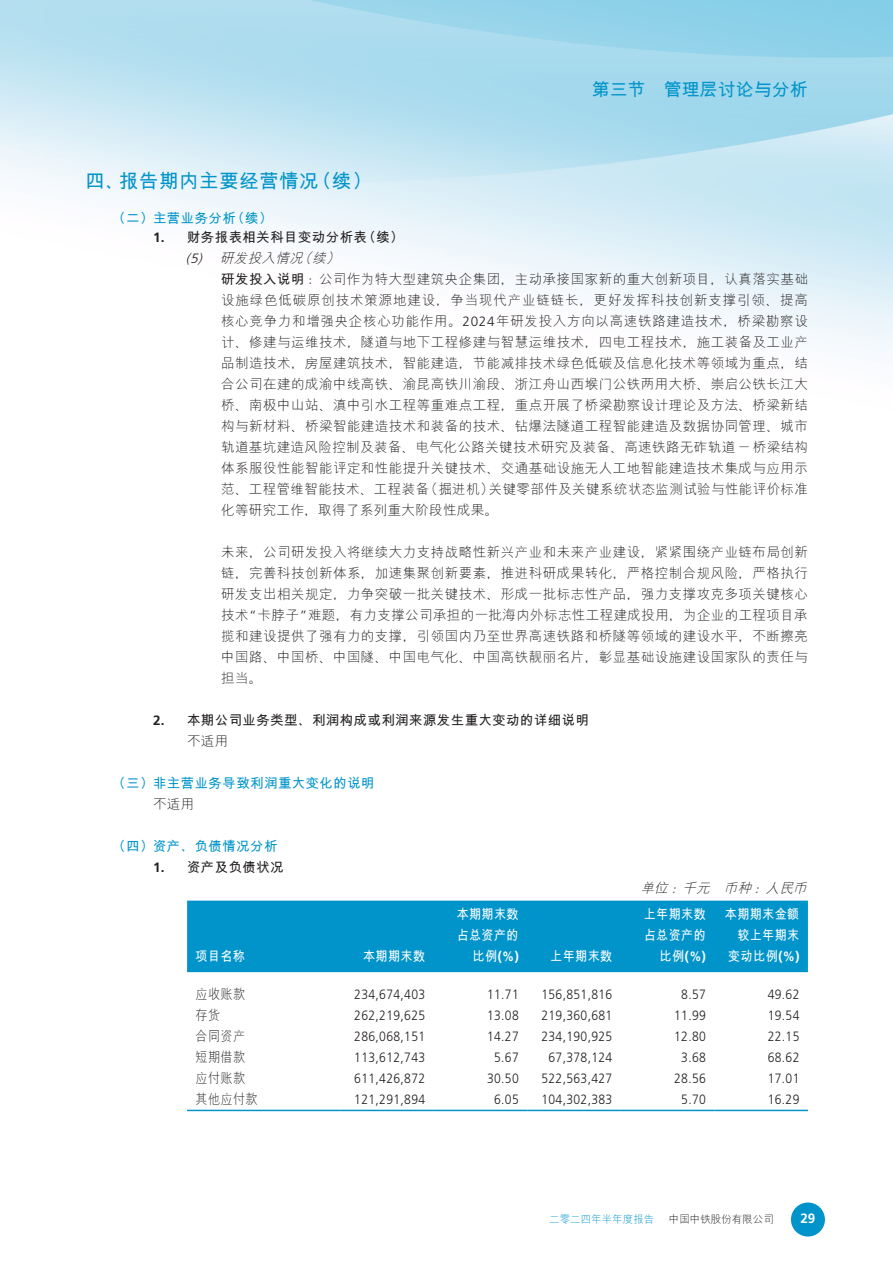
<style>
.page{position:relative;width:893px;height:1263px;background:#fff}
.page>*{position:absolute;margin:0;border:0;box-sizing:border-box;transform-origin:0 0}
.t1{font:700 19.5px "M Hei PRC";letter-spacing:.03em;color:#0094ca}
.t2{font:700 18px "M Hei PRC";color:#0094ca}
.t3{font:300 13.5px/21px "M Hei PRC";letter-spacing:.03em;color:#231f20;text-align:justify}
.t4{font:300 13.5px "Frutiger LT Std";letter-spacing:.03em;color:#231f20;scale:.9 1}
.t5{font:700 13.5px/21px "M Hei PRC";letter-spacing:.03em;color:#231f20}
.t6{font:700 13.5px/21px "M Hei PRC";letter-spacing:.03em;color:#fff;scale:.9 1}
.t7{font:700 13.5px "M Hei PRC";letter-spacing:.03em;color:#0094ca}
.t8{font:300 13.5px "M Hei PRC";letter-spacing:.03em;color:#231f20;scale:.9 1}
.t9{font:italic 300 13.5px "M Hei PRC";color:#231f20}
.t10{font:700 13.5px "Frutiger LT Std";color:#fff;scale:.9 1}
.t11{font:700 13.5px "Frutiger LT Std";color:#fff}
.t12{font:300 10.5px "M Hei PRC";color:#0094ca}
.t13{font:300 10.5px "M Hei PRC";color:#231f20}
.s1{font-family:"Frutiger LT Std"}
.s2{font-family:"Frutiger LT Std";font-weight:300;font-style:italic}
.s3{font-weight:300;font-style:italic}
.s4{font-weight:700}
.s5{font-weight:300}
.s6{font-family:"M Hei PRC"}
</style>
<div class="page">
<img style="left:0;top:0;width:893px;height:1237px">
<div style="left:791px;top:1202px;width:34px;height:34px;background:#0094ca;border-radius:50%"></div>
<div style="left:187px;top:901px;width:621px;height:71px;background:#0094ca"></div>
<hr style="left:187px;top:1110px;width:153px;height:1px;background:#0094ca">
<hr style="left:340px;top:1110px;width:94px;height:1px;background:#0094ca">
<hr style="left:434px;top:1110px;width:93px;height:1px;background:#0094ca">
<hr style="left:527px;top:1110px;width:94px;height:1px;background:#0094ca">
<hr style="left:621px;top:1110px;width:93px;height:1px;background:#0094ca">
<hr style="left:714px;top:1110px;width:94px;height:1px;background:#0094ca">
<h2 class="t2" style="left:592px;top:80px;width:217px">第三节 管理层讨论与分析</h2>
<h1 class="t1" style="left:85px;top:171px;width:288px">四、报告期内主要经营情况（续）</h1>
<p class="t7" style="left:112px;top:212px;width:162px">（二）主营业务分析（续）</p>
<p class="t5" style="left:186px;top:226px;width:219px;text-indent:-33px"><span class="s1">1.</span> 财务报表相关科目变动分析表（续）<span class="s2">(5)</span> <span class="s3">研发投入情况（续）</span></p>
<p class="t3" style="left:221px;top:268px;width:588px"><span class="s4">研发投入说明</span>：公司作为特大型建筑央企集团，主动承接国家新的重大创新项目，认真落实基础设施绿色低碳原创技术策源地建设，争当现代产业链链长，更好发挥科技创新支撑引领、提高核心竞争力和增强央企核心功能作用。<span class="s1">2024</span>年研发投入方向以高速铁路建造技术，桥梁勘察设计、修建与运维技术，隧道与地下工程修建与智慧运维技术，四电工程技术，施工装备及工业产品制造技术，房屋建筑技术，智能建造，节能减排技术绿色低碳及信息化技术等领域为重点，结合公司在建的成渝中线高铁、渝昆高铁川渝段、浙江舟山西堠门公铁两用大桥、崇启公铁长江大桥、南极中山站、滇中引水工程等重难点工程，重点开展了桥梁勘察设计理论及方法、桥梁新结构与新材料、桥梁智能建造技术和装备的技术、钻爆法隧道工程智能建造及数据协同管理、城市轨道基坑建造风险控制及装备、电气化公路关键技术研究及装备、高速铁路无砟轨道－桥梁结构体系服役性能智能评定和性能提升关键技术、交通基础设施无人工地智能建造技术集成与应用示范、工程管维智能技术、工程装备（掘进机）关键零部件及关键系统状态监测试验与性能评价标准化等研究工作，取得了系列重大阶段性成果。</p>
<p class="t3" style="left:221px;top:541px;width:588px">未来，公司研发投入将继续大力支持战略性新兴产业和未来产业建设，紧紧围绕产业链布局创新链，完善科技创新体系，加速集聚创新要素，推进科研成果转化，严格控制合规风险，严格执行研发支出相关规定，力争突破一批关键技术、形成一批标志性产品，强力支撑攻克多项关键核心技术<span class="s1">“</span>卡脖子<span class="s1">”</span>难题，有力支撑公司承担的一批海内外标志性工程建成投用，为企业的工程项目承揽和建设提供了强有力的支撑，引领国内乃至世界高速铁路和桥隧等领域的建设水平，不断擦亮中国路、中国桥、中国隧、中国电气化、中国高铁靓丽名片，彰显基础设施建设国家队的责任与担当。</p>
<p class="t5" style="left:187px;top:709px;width:404px;text-indent:-34px"><span class="s1">2.</span> 本期公司业务类型、利润构成或利润来源发生重大变动的详细说明<span class="s5">不适用</span></p>
<p class="t7" style="left:112px;top:776px;width:264px">（三）非主营业务导致利润重大变化的说明</p>
<p class="t3" style="left:153px;top:793px;width:43px">不适用</p>
<p class="t7" style="left:112px;top:839px;width:167px">（四）资产、负债情况分析</p>
<p class="t5" style="left:153px;top:856px;width:132px"><span class="s1">1.</span> 资产及负债状况</p>
<p class="t9" style="left:641px;top:881px;width:171px">单位：千元 币种：人民币</p>
<p class="t6" style="left:196px;top:945px;width:57px">项目名称</p>
<p class="t6" style="left:363px;top:945px;width:71px">本期期末数</p>
<p class="t6" style="left:457px;top:903px;width:71px">本期期末数占总资产的</p>
<p class="t10" style="left:472px;top:948px;width:53px"><span class="s6">比例</span>(%)</p>
<p class="t6" style="left:550px;top:945px;width:71px">上年期末数</p>
<p class="t6" style="left:644px;top:903px;width:71px">上年期末数占总资产的</p>
<p class="t10" style="left:660px;top:948px;width:53px"><span class="s6">比例</span>(%)</p>
<p class="t6" style="left:725px;top:903px;width:84px;text-align:right">本期期末金额较上年期末变动比例<span class="s1">(%)</span></p>
<p class="t8" style="left:196px;top:987px;width:57px">应收账款</p>
<p class="t4" style="left:354px;top:986px;width:80px">234,674,403</p>
<p class="t4" style="left:487px;top:986px;width:37px">11.71</p>
<p class="t4" style="left:541px;top:986px;width:80px">156,851,816</p>
<p class="t4" style="left:681px;top:986px;width:29px">8.57</p>
<p class="t4" style="left:768px;top:986px;width:37px">49.62</p>
<p class="t8" style="left:196px;top:1008px;width:29px">存货</p>
<p class="t4" style="left:354px;top:1007px;width:80px">262,219,625</p>
<p class="t4" style="left:487px;top:1007px;width:37px">13.08</p>
<p class="t4" style="left:541px;top:1007px;width:80px">219,360,681</p>
<p class="t4" style="left:674px;top:1007px;width:37px">11.99</p>
<p class="t4" style="left:768px;top:1007px;width:37px">19.54</p>
<p class="t8" style="left:196px;top:1029px;width:57px">合同资产</p>
<p class="t4" style="left:354px;top:1028px;width:80px">286,068,151</p>
<p class="t4" style="left:487px;top:1028px;width:37px">14.27</p>
<p class="t4" style="left:541px;top:1028px;width:80px">234,190,925</p>
<p class="t4" style="left:674px;top:1028px;width:37px">12.80</p>
<p class="t4" style="left:768px;top:1028px;width:37px">22.15</p>
<p class="t8" style="left:196px;top:1050px;width:57px">短期借款</p>
<p class="t4" style="left:354px;top:1049px;width:80px">113,612,743</p>
<p class="t4" style="left:494px;top:1049px;width:29px">5.67</p>
<p class="t4" style="left:548px;top:1049px;width:72px">67,378,124</p>
<p class="t4" style="left:681px;top:1049px;width:29px">3.68</p>
<p class="t4" style="left:768px;top:1049px;width:37px">68.62</p>
<p class="t8" style="left:196px;top:1071px;width:57px">应付账款</p>
<p class="t4" style="left:354px;top:1070px;width:80px">611,426,872</p>
<p class="t4" style="left:487px;top:1070px;width:37px">30.50</p>
<p class="t4" style="left:541px;top:1070px;width:80px">522,563,427</p>
<p class="t4" style="left:674px;top:1070px;width:37px">28.56</p>
<p class="t4" style="left:768px;top:1070px;width:37px">17.01</p>
<p class="t8" style="left:196px;top:1092px;width:71px">其他应付款</p>
<p class="t4" style="left:354px;top:1091px;width:80px">121,291,894</p>
<p class="t4" style="left:494px;top:1091px;width:29px">6.05</p>
<p class="t4" style="left:541px;top:1091px;width:80px">104,302,383</p>
<p class="t4" style="left:681px;top:1091px;width:29px">5.70</p>
<p class="t4" style="left:768px;top:1091px;width:37px">16.29</p>
<p class="t12" style="left:549px;top:1214px;width:106px">二零二四年半年度报告</p>
<p class="t13" style="left:669px;top:1214px;width:106px">中国中铁股份有限公司</p>
<p class="t11" style="left:800px;top:1210px;width:17px">29</p>
</div>
